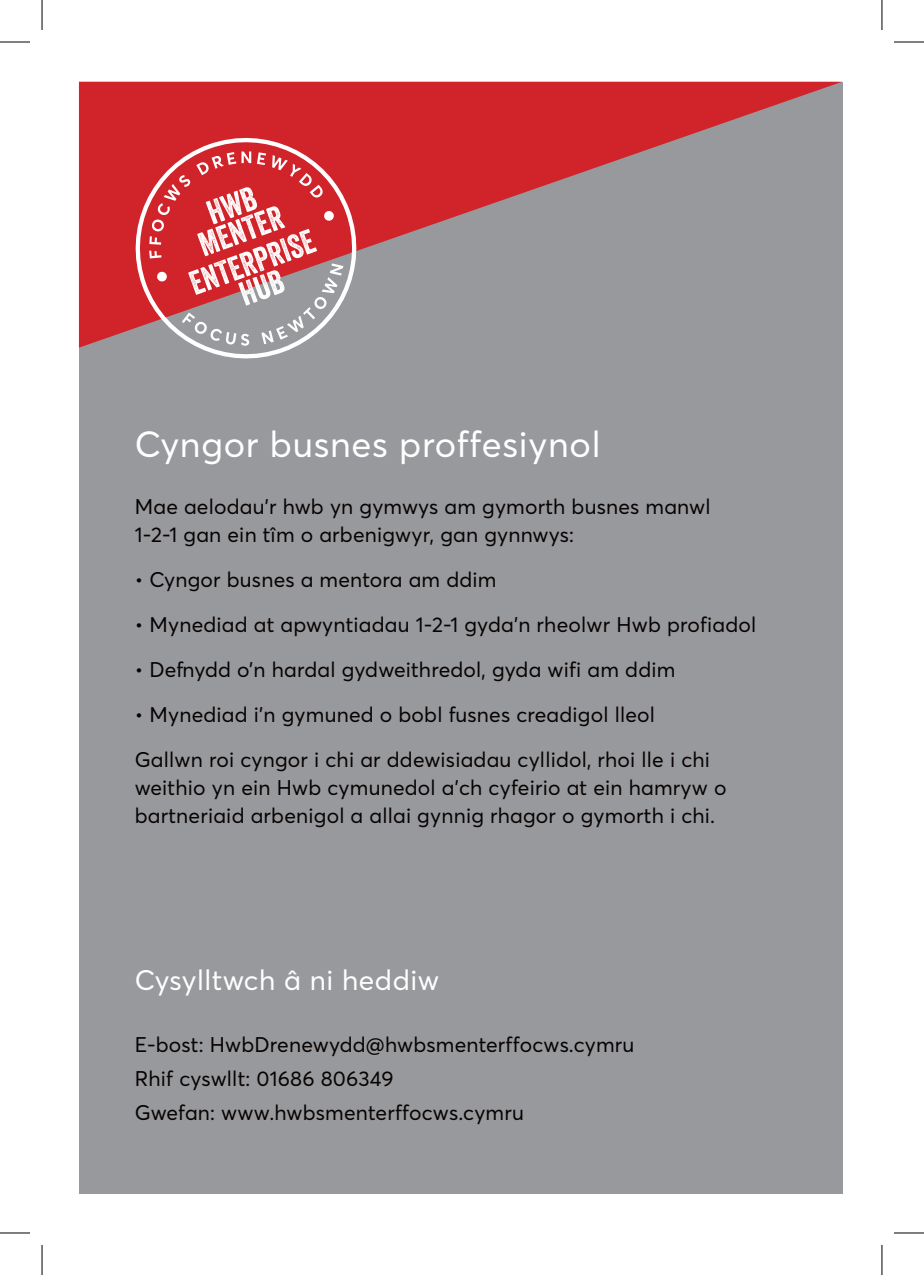
<style>
.page{position:relative;width:924px;height:1275px;background:#fff}
.page>*{position:absolute;margin:0;border:0;box-sizing:border-box;transform-origin:0 0}
.t1{font:36px "Averta PE";letter-spacing:.02em;color:#fff}
.t2{font:28px "Averta PE";letter-spacing:.02em;color:#fff}
.t3{font:21px/28px "Averta PE";letter-spacing:.01em;color:#080302}
</style>
<div class="page">
<div style="left:79px;top:82px;width:762px;height:1111px;background:#97999c"></div>
<svg style="left:79px;top:82px;width:762px;height:266px"></svg>
<svg style="left:136px;top:138px;width:220px;height:220px"></svg>
<svg style="left:149px;top:151px;width:194px;height:195px"></svg>
<hr style="left:0;top:42px;width:30px;height:1px;background:#000">
<hr style="left:893px;top:42px;width:30px;height:1px;background:#000">
<hr style="left:0;top:1232px;width:30px;height:1px;background:#000">
<hr style="left:893px;top:1232px;width:30px;height:1px;background:#000">
<hr style="left:42px;top:0;width:1px;height:30px;background:#000">
<hr style="left:42px;top:1245px;width:1px;height:30px;background:#000">
<hr style="left:881px;top:0;width:1px;height:30px;background:#000">
<hr style="left:881px;top:1245px;width:1px;height:30px;background:#000">
<h1 class="t1" style="left:135px;top:420px;width:467px">Cyngor busnes proffesiynol</h1>
<p class="t3" style="left:135px;top:492px;width:577px">Mae aelodau’r hwb yn gymwys am gymorth busnes manwl<br>1-2-1 gan ein tîm o arbenigwyr, gan gynnwys:</p>
<p class="t3" style="left:135px;top:565px;width:363px">• Cyngor busnes a mentora am ddim</p>
<p class="t3" style="left:135px;top:610px;width:623px">• Mynediad at apwyntiadau 1-2-1 gyda’n rheolwr Hwb profiadol</p>
<p class="t3" style="left:135px;top:655px;width:542px">• Defnydd o’n hardal gydweithredol, gyda wifi am ddim</p>
<p class="t3" style="left:135px;top:691px;width:576px;line-height:45px">• Mynediad i’n gymuned o bobl fusnes creadigol lleol<br>Gallwn roi cyngor i chi ar ddewisiadau cyllidol, rhoi lle i chi</p>
<p class="t3" style="left:135px;top:773px;width:593px">weithio yn ein Hwb cymunedol a’ch cyfeirio at ein hamryw o bartneriaid arbenigol a allai gynnig rhagor o gymorth i chi.</p>
<h2 class="t2" style="left:135px;top:960px;width:306px">Cysylltwch â ni heddiw</h2>
<p class="t3" style="left:135px;top:1027px;width:501px;line-height:33.6px">E-bost: HwbDrenewydd@hwbsmenterffocws.cymru<br>Rhif cyswllt: 01686 806349<br>Gwefan: www.hwbsmenterffocws.cymru</p>
</div>
